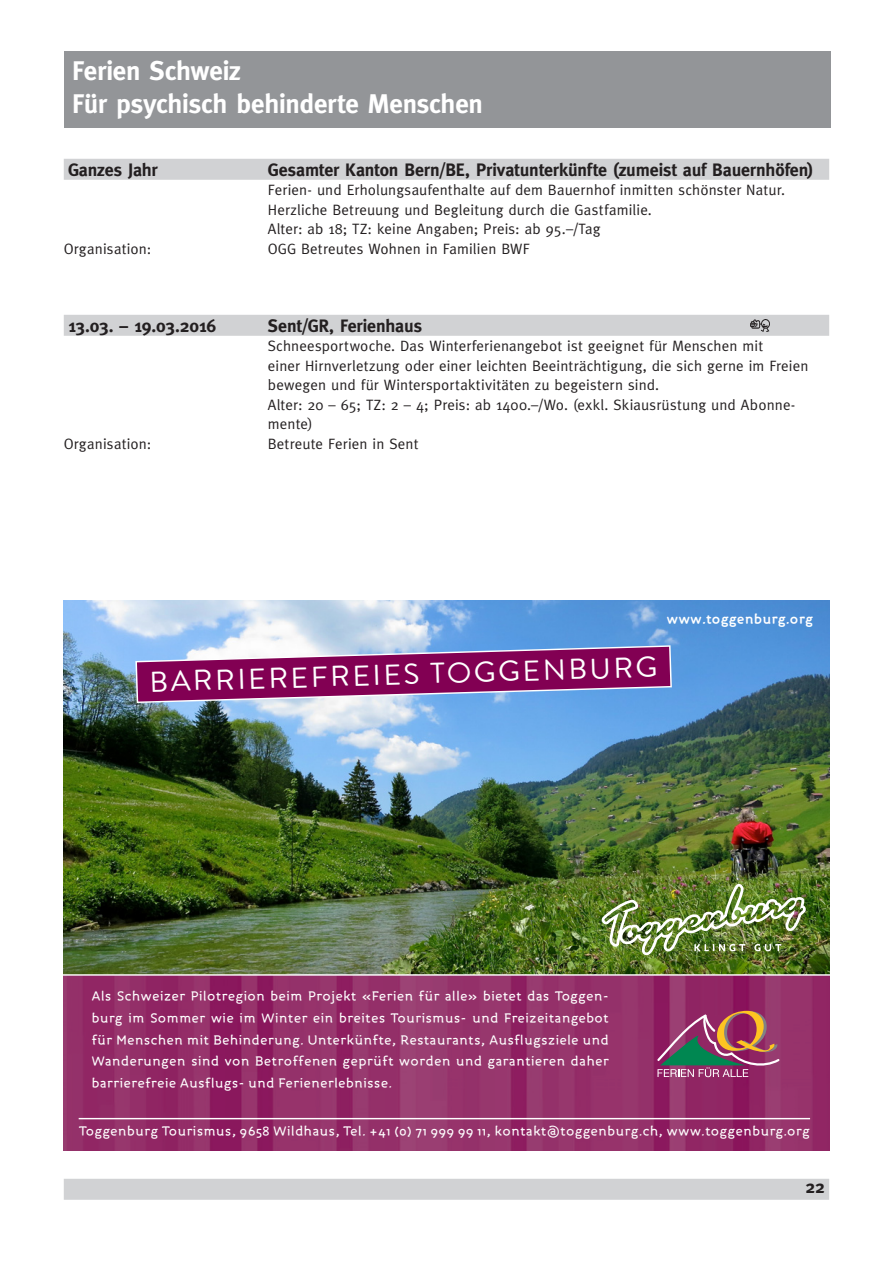
<style>
.page{position:relative;width:893px;height:1263px;background:#fff}
.page>*{position:absolute;margin:0;border:0;box-sizing:border-box;transform-origin:0 0}
.t1{font:28.8px "Brandon Grotesque";color:#fff;scale:1.04 1}
.t2{font:700 27px/32.4px "Meta Plus";letter-spacing:-.01em;color:#fff}
.t3{font:700 18px "Meta Plus";letter-spacing:-.01em;color:#231f20}
.t4{font:15px/19.5px "Meta Plus";letter-spacing:.01em;color:#231f20}
.t5{font:500 14.4px/21.6px "Roice";color:#fff;text-align:justify;scale:1.04 1}
.t6{font:700 14.4px "Roice";color:#fff;scale:1.04 1}
</style>
<div class="page">
<div style="left:64px;top:1179px;width:765px;height:21px;background:#d1d2d4"></div>
<div style="left:64px;top:51px;width:766px;height:77px;background:#939598"></div>
<div style="left:64px;top:159px;width:765px;height:21px;background:#d1d2d4"></div>
<div style="left:64px;top:315px;width:765px;height:21px;background:#d1d2d4"></div>
<img style="left:750px;top:320px;width:20px;height:12px">
<img style="left:64px;top:976px;width:765px;height:175px">
<img style="left:64px;top:600px;width:765px;height:376px">
<img style="left:602px;top:884px;width:204px;height:71px">
<hr style="left:79px;top:1118px;width:731px;height:1px;background:#fff">
<svg style="left:135px;top:644px;width:538px;height:60px"></svg>
<svg style="left:657px;top:1011px;width:122px;height:66px"></svg>
<h2 class="t2" style="left:72px;top:57px;width:412px">Ferien Schweiz<br>Für psychisch behinderte Menschen</h2>
<p class="t3" style="left:68px;top:162px;width:91px">Ganzes Jahr</p>
<p class="t3" style="left:268px;top:162px;width:547px">Gesamter Kanton Bern/BE, Privatunterkünfte (zumeist auf Bauernhöfen)</p>
<p class="t4" style="left:268px;top:181px;width:519px">Ferien- und Erholungsaufenthalte auf dem Bauernhof inmitten schönster Natur.<br>Herzliche Betreuung und Begleitung durch die Gastfamilie.<br>Alter: ab 18; TZ: keine Angaben; Preis: ab 95.–/Tag</p>
<p class="t4" style="left:64px;top:239px;width:89px">Organisation:</p>
<p class="t4" style="left:268px;top:239px;width:263px">OGG Betreutes Wohnen in Familien BWF</p>
<p class="t3" style="left:68px;top:318px;width:150px">13.03. – 19.03.2016</p>
<p class="t3" style="left:268px;top:318px;width:156px">Sent/GR, Ferienhaus</p>
<p class="t4" style="left:268px;top:337px;width:542px">Schneesportwoche. Das Winterferienangebot ist geeignet für Menschen mit<br>einer Hirnverletzung oder einer leichten Beeinträchtigung, die sich gerne im Freien bewegen und für Wintersportaktivitäten zu begeistern sind.<br>Alter: 20 – 65; TZ: 2 – 4; Preis: ab 1400.–/Wo. (exkl. Skiausrüstung und Abonne&shy;mente)</p>
<p class="t4" style="left:64px;top:434px;width:89px">Organisation:</p>
<p class="t4" style="left:268px;top:434px;width:152px">Betreute Ferien in Sent</p>
<p class="t6" style="left:667px;top:610px;width:143px">www.toggenburg.org</p>
<h1 class="t1" style="left:149px;top:666px;width:490px;rotate:-2deg">BARRIEREFREIES TOGGENBURG</h1>
<p class="t5" style="left:91px;top:986px;width:499px">Als Schweizer Pilotregion beim Projekt «Ferien für alle» bietet das Toggen&shy;burg im Sommer wie im Winter ein breites Tourismus- und Freizeitangebot für Menschen mit Behinderung. Unterkünfte, Restaurants, Ausflugsziele und Wanderungen sind von Betroffenen geprüft worden und garantieren daher barrierefreie Ausflugs- und Ferienerlebnisse.</p>
<p class="t5" style="left:79px;top:1121px;width:705px">Toggenburg Tourismus, 9658 Wildhaus, Tel. +41 (0) 71 999 99 11, kontakt@toggenburg.ch, www.toggenburg.org</p>
<p class="t3" style="left:806px;top:1180px;width:21px">22</p>
</div>
